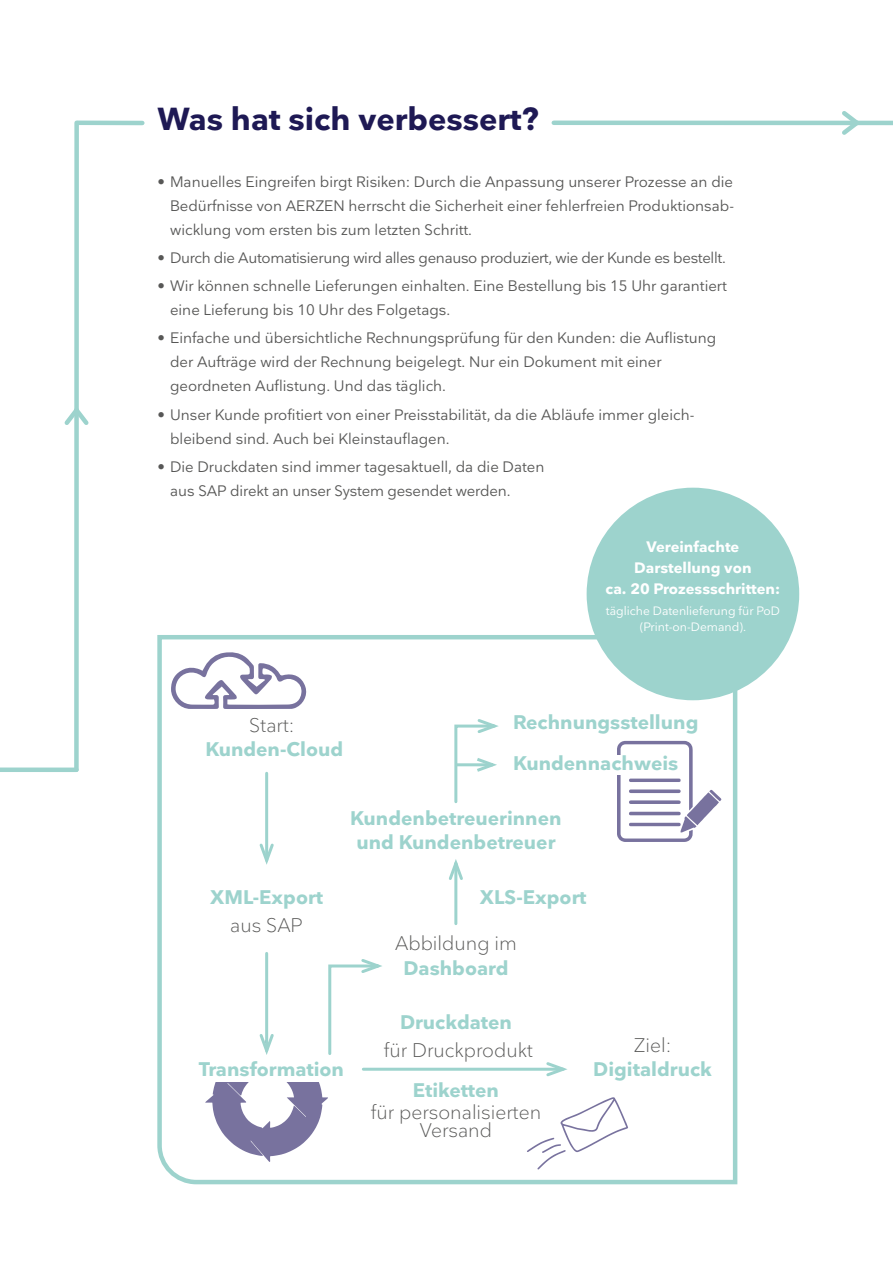
<style>
.page{position:relative;width:893px;height:1263px;background:#fff}
.page>*{position:absolute;margin:0;border:0;box-sizing:border-box;transform-origin:0 0}
.t1{font:700 31.5px "Nationale";color:#1e1954}
.t2{font:700 19.5px/24.2px "Nationale";color:#9dd3cd;text-align:center}
.t3{font:300 19.5px/18px "Nationale";color:#575756;text-align:center}
.t4{font:15px/24px "Nationale";color:#575756}
.t5{font:15px "Nationale";letter-spacing:-.02em;color:#575756}
.t6{font:700 15px/21px "Nationale";color:#fff;text-align:center}
.t7{font:12px/16.5px "Nationale";color:#fff;text-align:center}
</style>
<div class="page">
<svg style="left:157px;top:633px;width:583px;height:552px"></svg>
<svg style="left:617px;top:741px;width:104px;height:101px"></svg>
<div style="left:193px;top:1043px;width:157px;height:39px;background:#fff"></div>
<div style="left:0;top:767px;width:76px;height:5px;background:#9dd3cd"></div>
<div style="left:74px;top:123px;width:5px;height:647px;background:#9dd3cd"></div>
<hr style="left:78px;top:121px;width:64px;height:4px;background:#9dd3cd">
<hr style="left:554px;top:121px;width:339px;height:4px;background:#9dd3cd">
<div style="left:587px;top:488px;width:212px;height:212px;background:#9dd3cd;border-radius:50%"></div>
<svg style="left:64px;top:404px;width:25px;height:25px"></svg>
<svg style="left:838px;top:111px;width:25px;height:24px"></svg>
<div style="left:198px;top:717px;width:148px;height:44px;background:#fff"></div>
<hr style="left:265px;top:953px;width:3px;height:98px;background:#9dd3cd">
<hr style="left:363px;top:1068px;width:200px;height:3px;background:#9dd3cd">
<svg style="left:544px;top:1060px;width:28px;height:18px"></svg>
<div style="left:513px;top:755px;width:172px;height:19px;background:#fff"></div>
<hr style="left:454px;top:863px;width:3px;height:61px;background:#9dd3cd">
<svg style="left:446px;top:854px;width:19px;height:28px"></svg>
<svg style="left:453px;top:717px;width:50px;height:88px"></svg>
<svg style="left:205px;top:956px;width:182px;height:206px"></svg>
<hr style="left:265px;top:773px;width:3px;height:87px;background:#9dd3cd">
<svg style="left:257px;top:841px;width:19px;height:28px"></svg>
<svg style="left:527px;top:1097px;width:101px;height:72px"></svg>
<svg style="left:171px;top:652px;width:137px;height:57px"></svg>
<h1 class="t1" style="left:157px;top:99px;width:383px">Was hat sich verbessert?</h1>
<p class="t4" style="left:170px;top:169px;width:565px;text-align:justify;text-indent:-13px">• Manuelles Eingreifen birgt Risiken: Durch die Anpassung unserer Prozesse an die Bedürfnisse von AERZEN herrscht die Sicherheit einer fehlerfreien Produktionsab&shy;wicklung vom ersten bis zum letzten Schritt.</p>
<p class="t5" style="left:157px;top:248px;width:570px">• Durch die Automatisierung wird alles genauso produziert, wie der Kunde es bestellt.</p>
<p class="t4" style="left:170px;top:273px;width:558px;text-indent:-13px">• Wir können schnelle Lieferungen einhalten. Eine Bestellung bis 15 Uhr garantiert eine Lieferung bis 10 Uhr des Folgetags.</p>
<p class="t4" style="left:170px;top:326px;width:548px;text-indent:-13px">• Einfache und übersichtliche Rechnungsprüfung für den Kunden: die Auflistung der Aufträge wird der Rechnung beigelegt. Nur ein Dokument mit einer geordneten Auflistung. Und das täglich.</p>
<p class="t4" style="left:170px;top:402px;width:524px;text-indent:-13px">• Unser Kunde profitiert von einer Preisstabilität, da die Abläufe immer gleich&shy;bleibend sind. Auch bei Kleinstauflagen.</p>
<p class="t4" style="left:170px;top:454px;width:376px;text-indent:-13px">• Die Druckdaten sind immer tagesaktuell, da die Daten aus SAP direkt an unser System gesendet werden.</p>
<p class="t6" style="left:606px;top:536px;width:176px">Vereinfachte<br>Darstellung von<br>ca. 20 Prozessschritten:</p>
<p class="t7" style="left:606px;top:602px;width:176px">tägliche Datenlieferung für PoD (Print-on-Demand).</p>
<h2 class="t3" style="left:249px;top:715px;width:47px">Start:</h2>
<h2 class="t2" style="left:205px;top:736px;width:139px">Kunden-Cloud</h2>
<h2 class="t2" style="left:513px;top:701px;width:187px;line-height:40.8px;text-align:left">Rechnungsstellung<br>Kundennachweis</h2>
<h2 class="t2" style="left:350px;top:806px;width:213px">Kundenbetreuerinnen und Kundenbetreuer</h2>
<h2 class="t2" style="left:210px;top:885px;width:114px">XML-Export</h2>
<h2 class="t3" style="left:230px;top:916px;width:74px">aus SAP</h2>
<h2 class="t2" style="left:199px;top:1057px;width:147px">Transformation</h2>
<h2 class="t2" style="left:480px;top:885px;width:108px">XLS-Export</h2>
<h2 class="t3" style="left:395px;top:933px;width:123px">Abbildung im</h2>
<h2 class="t2" style="left:403px;top:956px;width:107px">Dashboard</h2>
<h2 class="t2" style="left:400px;top:1009px;width:113px">Druckdaten</h2>
<h2 class="t3" style="left:384px;top:1041px;width:151px">für Druckprodukt</h2>
<h2 class="t2" style="left:413px;top:1077px;width:88px">Etiketten</h2>
<h2 class="t3" style="left:371px;top:1103px;width:172px">für personalisierten<br>Versand</h2>
<h2 class="t3" style="left:634px;top:1036px;width:39px">Ziel:</h2>
<h2 class="t2" style="left:593px;top:1057px;width:120px">Digitaldruck</h2>
</div>
